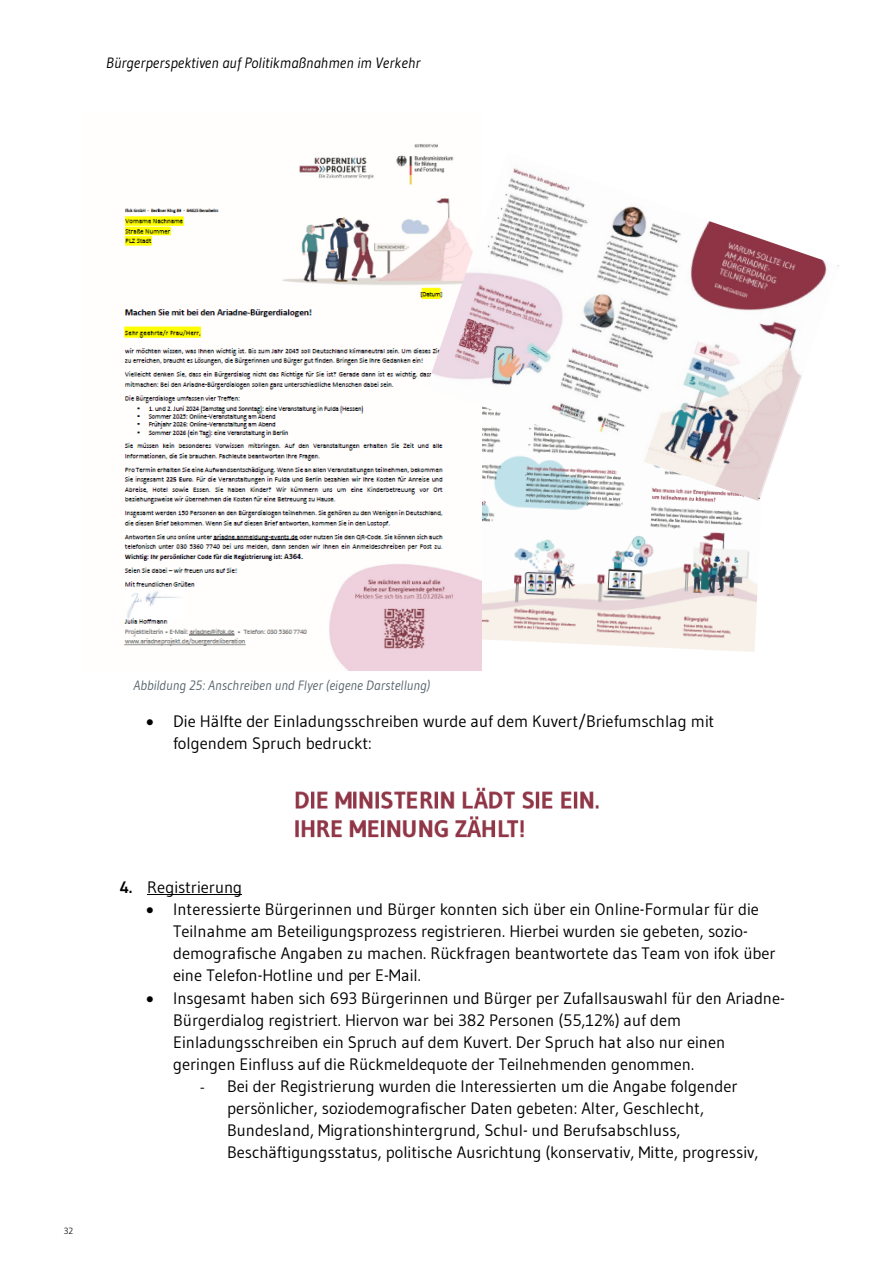
<style>
.page{position:relative;width:893px;height:1263px;background:#fff}
.page>*{position:absolute;margin:0;border:0;box-sizing:border-box;transform-origin:0 0}
.t1{font:16.5px/22px "Gudea";color:#000}
.t2{font:italic 15px "Gudea";letter-spacing:.005em;color:#000}
.t3{font:italic 13.5px "Gudea";color:#57656c}
.t4{font:9px "Gudea";color:#231f20}
.s1{font-weight:700}
.s2{font-family:"Calibri";font-size:15px}
</style>
<div class="page">
<hr style="left:147px;top:894px;width:95px;height:1px;background:#000">
<img style="left:295px;top:787px;width:304px;height:51px">
<img style="left:481px;top:501px;width:277px;height:151px">
<img style="left:124px;top:144px;width:357px;height:526px">
<img style="left:427px;top:152px;width:412px;height:349px">
<p class="t2" style="left:106px;top:53px;width:316px">Bürgerperspektiven auf Politikmaßnahmen im Verkehr</p>
<p class="t3" style="left:133px;top:677px;width:298px">Abbildung 25: Anschreiben und Flyer (eigene Darstellung)</p>
<p class="t1" style="left:173px;top:710px;width:543px;text-indent:-27px">• Die Hälfte der Einladungsschreiben wurde auf dem Kuvert/Briefumschlag mit folgendem Spruch bedruckt:</p>
<p class="t4" style="left:64px;top:1225px;width:11px">32</p>
<p class="t1" style="left:120px;top:876px;width:123px"><span class="s1">4.</span> Registrierung</p>
<p class="t1" style="left:173px;top:898px;width:604px;text-indent:-27px">• Interessierte Bürgerinnen und Bürger konnten sich über ein Online-Formular für die Teilnahme am Beteiligungsprozess registrieren. Hierbei wurden sie gebeten, sozio&shy;demografische Angaben zu machen. Rückfragen beantwortete das Team von ifok über eine Telefon-Hotline und per E-Mail.</p>
<p class="t1" style="left:173px;top:987px;width:613px;text-indent:-27px">• Insgesamt haben sich 693 Bürgerinnen und Bürger per Zufallsauswahl für den Ariadne-Bürgerdialog registriert. Hiervon war bei 382 Personen (55,12%) auf dem Einladungsschreiben ein Spruch auf dem Kuvert. Der Spruch hat also nur einen geringen Einfluss auf die Rückmeldequote der Teilnehmenden genommen.</p>
<p class="t1" style="left:227px;top:1075px;width:533px;text-indent:-27px"><span class="s2">-</span> Bei der Registrierung wurden die Interessierten um die Angabe folgender persönlicher, soziodemografischer Daten gebeten: Alter, Geschlecht, Bundesland, Migrationshintergrund, Schul- und Berufsabschluss, Beschäftigungsstatus, politische Ausrichtung (konservativ, Mitte, progressiv,</p>
</div>
